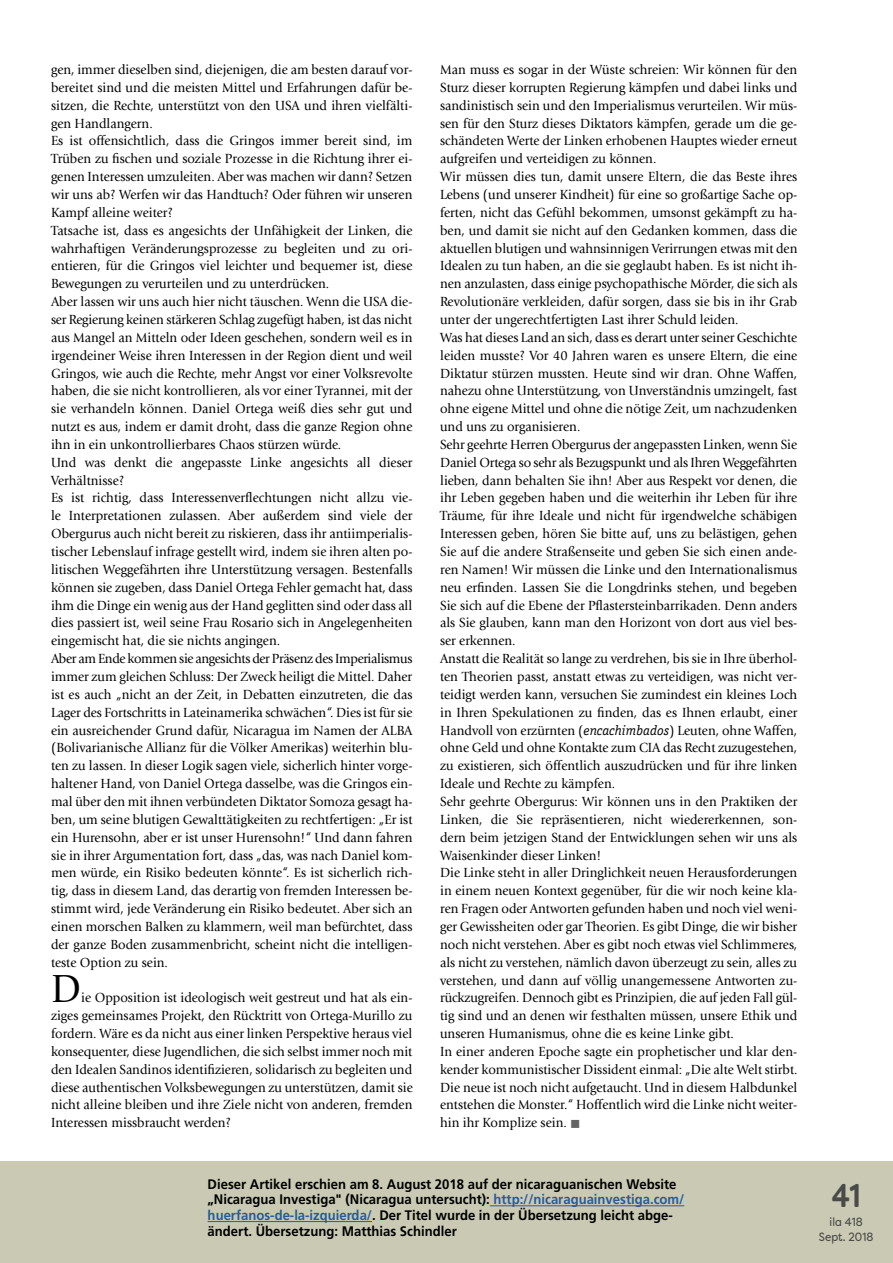
<style>
.page{position:relative;width:893px;height:1263px;background:#fff}
.page>*{position:absolute;margin:0;border:0;box-sizing:border-box;transform-origin:0 0}
.t1{font:40.8px "Giovanni";color:#000;scale:.95 1}
.t2{font:700 33px "Filson Soft";color:#4a4a49;scale:.8 1}
.t3{font:13.8px/17.9px "Giovanni";color:#000;scale:.95 1}
.t4{font:700 13.8px/15.8px "Frutiger";color:#000;scale:.95 1}
.t5{font:12px/15px "Filson Soft";letter-spacing:.005em;color:#4a4a49;text-align:center;scale:.88 1}
.s1{font-family:"Officina Serif";font-style:italic}
.s2{color:#646363}
.s3{color:#275b9b}
</style>
<div class="page">
<div style="left:0;top:1161px;width:893px;height:102px;background:#cacab4"></div>
<hr style="left:490px;top:1205px;width:194px;height:1px;background:#275b9b">
<hr style="left:208px;top:1221px;width:164px;height:1px;background:#275b9b">
<p class="t3" style="left:51px;top:61px;width:382px">gen, immer dieselben sind, diejenigen, die am besten darauf vor&shy;bereitet sind und die meisten Mittel und Erfahrungen dafür be&shy;sitzen, die Rechte, unterstützt von den USA und ihren vielfälti&shy;gen Handlangern.<br>Es ist offensichtlich, dass die Gringos immer bereit sind, im Trüben zu fischen und soziale Prozesse in die Richtung ihrer ei&shy;genen Interessen umzuleiten. Aber was machen wir dann? Setzen wir uns ab? Werfen wir das Handtuch? Oder führen wir unseren Kampf alleine weiter?<br>Tatsache ist, dass es angesichts der Unfähigkeit der Linken, die wahrhaftigen Veränderungsprozesse zu begleiten und zu ori&shy;entieren, für die Gringos viel leichter und bequemer ist, diese Bewegungen zu verurteilen und zu unterdrücken.<br>Aber lassen wir uns auch hier nicht täuschen. Wenn die USA die&shy;ser Regierung keinen stärkeren Schlag zugefügt haben, ist das nicht aus Mangel an Mitteln oder Ideen geschehen, sondern weil es in irgendeiner Weise ihren Interessen in der Region dient und weil Gringos, wie auch die Rechte, mehr Angst vor einer Volksrevolte haben, die sie nicht kontrollieren, als vor einer Tyrannei, mit der sie verhandeln können. Daniel Ortega weiß dies sehr gut und nutzt es aus, indem er damit droht, dass die ganze Region ohne ihn in ein unkontrollierbares Chaos stürzen würde.<br>Und was denkt die angepasste Linke angesichts all dieser Verhältnisse?<br>Es ist richtig, dass Interessenverflechtungen nicht allzu vie&shy;le Interpretationen zulassen. Aber außerdem sind viele der Obergurus auch nicht bereit zu riskieren, dass ihr antiimperialis&shy;tischer Lebenslauf infrage gestellt wird, indem sie ihren alten po&shy;litischen Weggefährten ihre Unterstützung versagen. Bestenfalls können sie zugeben, dass Daniel Ortega Fehler gemacht hat, dass ihm die Dinge ein wenig aus der Hand geglitten sind oder dass all dies passiert ist, weil seine Frau Rosario sich in Angelegenheiten eingemischt hat, die sie nichts angingen.<br>Aber am Ende kommen sie angesichts der Präsenz des Imperialismus immer zum gleichen Schluss: Der Zweck heiligt die Mittel. Daher ist es auch „nicht an der Zeit, in Debatten einzutreten, die das Lager des Fortschritts in Lateinamerika schwächen“. Dies ist für sie ein ausreichender Grund dafür, Nicaragua im Namen der ALBA (Bolivarianische Allianz für die Völker Amerikas) weiterhin blu&shy;ten zu lassen. In dieser Logik sagen viele, sicherlich hinter vorge&shy;haltener Hand, von Daniel Ortega dasselbe, was die Gringos ein&shy;mal über den mit ihnen verbündeten Diktator Somoza gesagt ha&shy;ben, um seine blutigen Gewalttätigkeiten zu rechtfertigen: „Er ist ein Hurensohn, aber er ist unser Hurensohn!“ Und dann fahren sie in ihrer Argumentation fort, dass „das, was nach Daniel kom&shy;men würde, ein Risiko bedeuten könnte“. Es ist sicherlich rich&shy;tig, dass in diesem Land, das derartig von fremden Interessen be&shy;stimmt wird, jede Veränderung ein Risiko bedeutet. Aber sich an einen morschen Balken zu klammern, weil man befürchtet, dass der ganze Boden zusammenbricht, scheint nicht die intelligen&shy;teste Option zu sein.</p>
<h1 class="t1" style="left:51px;top:966px;width:33px">D</h1>
<p class="t3" style="left:51px;top:989px;width:382px;text-align:justify;text-indent:30px">ie Opposition ist ideologisch weit gestreut und hat als ein&shy;ziges gemeinsames Projekt, den Rücktritt von Ortega-Murillo zu fordern. Wäre es da nicht aus einer linken Perspektive heraus viel konsequenter, diese Jugendlichen, die sich selbst immer noch mit den Idealen Sandinos identifizieren, solidarisch zu begleiten und diese authentischen Volksbewegungen zu unterstützen, damit sie nicht alleine bleiben und ihre Ziele nicht von anderen, fremden Interessen missbraucht werden?</p>
<p class="t3" style="left:440px;top:61px;width:378px">Man muss es sogar in der Wüste schreien: Wir können für den Sturz dieser korrupten Regierung kämpfen und dabei links und sandinistisch sein und den Imperialismus verurteilen. Wir müs&shy;sen für den Sturz dieses Diktators kämpfen, gerade um die ge&shy;schändeten Werte der Linken erhobenen Hauptes wieder erneut aufgreifen und verteidigen zu können.<br>Wir müssen dies tun, damit unsere Eltern, die das Beste ihres Lebens (und unserer Kindheit) für eine so großartige Sache op&shy;ferten, nicht das Gefühl bekommen, umsonst gekämpft zu ha&shy;ben, und damit sie nicht auf den Gedanken kommen, dass die aktuellen blutigen und wahnsinnigen Verirrungen etwas mit den Idealen zu tun haben, an die sie geglaubt haben. Es ist nicht ih&shy;nen anzulasten, dass einige psychopathische Mörder, die sich als Revolutionäre verkleiden, dafür sorgen, dass sie bis in ihr Grab unter der ungerechtfertigten Last ihrer Schuld leiden.<br>Was hat dieses Land an sich, dass es derart unter seiner Geschichte leiden musste? Vor 40 Jahren waren es unsere Eltern, die eine Diktatur stürzen mussten. Heute sind wir dran. Ohne Waffen, nahezu ohne Unterstützung, von Unverständnis umzingelt, fast ohne eigene Mittel und ohne die nötige Zeit, um nachzudenken und uns zu organisieren.<br>Sehr geehrte Herren Obergurus der angepassten Linken, wenn Sie Daniel Ortega so sehr als Bezugspunkt und als Ihren Weggefährten lieben, dann behalten Sie ihn! Aber aus Respekt vor denen, die ihr Leben gegeben haben und die weiterhin ihr Leben für ihre Träume, für ihre Ideale und nicht für irgendwelche schäbigen Interessen geben, hören Sie bitte auf, uns zu belästigen, gehen Sie auf die andere Straßenseite und geben Sie sich einen ande&shy;ren Namen! Wir müssen die Linke und den Internationalismus neu erfinden. Lassen Sie die Longdrinks stehen, und begeben Sie sich auf die Ebene der Pflastersteinbarrikaden. Denn anders als Sie glauben, kann man den Horizont von dort aus viel bes&shy;ser erkennen.<br>Anstatt die Realität so lange zu verdrehen, bis sie in Ihre überhol&shy;ten Theorien passt, anstatt etwas zu verteidigen, was nicht ver&shy;teidigt werden kann, versuchen Sie zumindest ein kleines Loch in Ihren Spekulationen zu finden, das es Ihnen erlaubt, einer Handvoll von erzürnten (<span class="s1">encachimbados</span>) Leuten, ohne Waffen, ohne Geld und ohne Kontakte zum CIA das Recht zuzugestehen, zu existieren, sich öffentlich auszudrücken und für ihre linken Ideale und Rechte zu kämpfen.<br>Sehr geehrte Obergurus: Wir können uns in den Praktiken der Linken, die Sie repräsentieren, nicht wiedererkennen, son&shy;dern beim jetzigen Stand der Entwicklungen sehen wir uns als Waisenkinder dieser Linken!<br>Die Linke steht in aller Dringlichkeit neuen Herausforderungen in einem neuen Kontext gegenüber, für die wir noch keine kla&shy;ren Fragen oder Antworten gefunden haben und noch viel weni&shy;ger Gewissheiten oder gar Theorien. Es gibt Dinge, die wir bisher noch nicht verstehen. Aber es gibt noch etwas viel Schlimmeres, als nicht zu verstehen, nämlich davon überzeugt zu sein, alles zu verstehen, und dann auf völlig unangemessene Antworten zu&shy;rückzugreifen. Dennoch gibt es Prinzipien, die auf jeden Fall gül&shy;tig sind und an denen wir festhalten müssen, unsere Ethik und unseren Humanismus, ohne die es keine Linke gibt.<br>In einer anderen Epoche sagte ein prophetischer und klar den&shy;kender kommunistischer Dissident einmal: „Die alte Welt stirbt.<br>Die neue ist noch nicht aufgetaucht. Und in diesem Halbdunkel entstehen die Monster.“ Hoffentlich wird die Linke nicht weiter&shy;hin ihr Komplize sein. <span class="s2">■</span></p>
<p class="t4" style="left:208px;top:1176px;width:503px">Dieser Artikel erschien am 8. August 2018 auf der nicaraguanischen Website „Nicaragua Investiga" (Nicaragua untersucht): <span class="s3">http://nicaraguainvestiga.com/ huerfanos-de-la-izquierda/</span>. Der Titel wurde in der Übersetzung leicht abge&shy;ändert. Übersetzung: Matthias Schindler</p>
<h2 class="t2" style="left:832px;top:1174px;width:37px">41</h2>
<p class="t5" style="left:819px;top:1215px;width:63px">ila 418<br>Sept. 2018</p>
</div>
